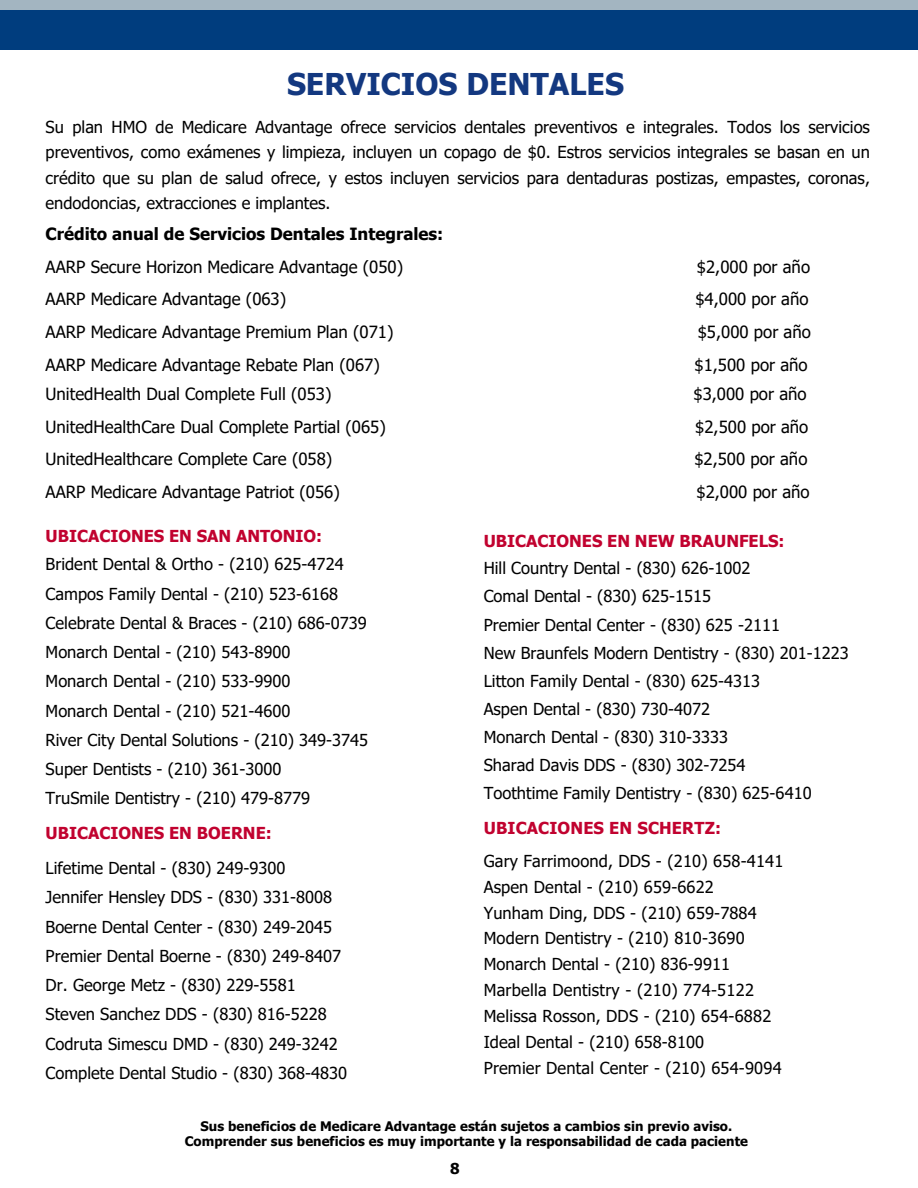
<style>
.page{position:relative;width:918px;height:1188px;background:#fff}
.page>*{position:absolute;margin:0;border:0;box-sizing:border-box;transform-origin:0 0}
.t1{font:700 30px "Tahoma";color:#133880}
.t2{font:16.8px "Tahoma";color:#000}
.t3{font:700 16.8px "Tahoma";color:#000}
.t4{font:16.5px/25.3px "Tahoma";color:#000;text-align:justify}
.t5{font:700 16.5px "Tahoma";color:#c1022f}
.t6{font:700 15px "Tahoma";color:#000}
.t7{font:700 13.2px/15.3px "Tahoma";letter-spacing:.005em;color:#000;text-align:center}
</style>
<div class="page">
<div style="left:0;top:0;width:918px;height:49px;background:#003d7e"></div>
<div style="left:0;top:0;width:918px;height:10px;background:#a3b5c1"></div>
<p class="t1" style="left:287px;top:65px;width:339px">SERVICIOS DENTALES</p>
<p class="t4" style="left:46px;top:114px;width:826px">Su plan HMO de Medicare Advantage ofrece servicios dentales preventivos e integrales. Todos los servicios preventivos, como exámenes y limpieza, incluyen un copago de $0. Estros servicios integrales se basan en un crédito que su plan de salud ofrece, y estos incluyen servicios para dentaduras postizas, empastes, coronas, endodoncias, extracciones e implantes.</p>
<p class="t3" style="left:46px;top:223px;width:399px">Crédito anual de Servicios Dentales Integrales:</p>
<p class="t2" style="left:46px;top:256px;width:359px">AARP Secure Horizon Medicare Advantage (050)</p>
<p class="t2" style="left:697px;top:256px;width:115px">$2,000 por año</p>
<p class="t2" style="left:46px;top:289px;width:242px">AARP Medicare Advantage (063)</p>
<p class="t2" style="left:695px;top:289px;width:115px">$4,000 por año</p>
<p class="t2" style="left:46px;top:321px;width:349px">AARP Medicare Advantage Premium Plan (071)</p>
<p class="t2" style="left:698px;top:321px;width:115px">$5,000 por año</p>
<p class="t2" style="left:46px;top:354px;width:336px">AARP Medicare Advantage Rebate Plan (067)</p>
<p class="t2" style="left:695px;top:354px;width:115px">$1,500 por año</p>
<p class="t2" style="left:46px;top:383px;width:287px">UnitedHealth Dual Complete Full (053)</p>
<p class="t2" style="left:694px;top:383px;width:115px">$3,000 por año</p>
<p class="t2" style="left:46px;top:416px;width:342px">UnitedHealthCare Dual Complete Partial (065)</p>
<p class="t2" style="left:695px;top:416px;width:115px">$2,500 por año</p>
<p class="t2" style="left:46px;top:449px;width:288px">UnitedHealthcare Complete Care (058)</p>
<p class="t2" style="left:694px;top:449px;width:115px">$2,500 por año</p>
<p class="t2" style="left:46px;top:481px;width:296px">AARP Medicare Advantage Patriot (056)</p>
<p class="t2" style="left:697px;top:481px;width:115px">$2,000 por año</p>
<p class="t5" style="left:46px;top:526px;width:278px">UBICACIONES EN SAN ANTONIO:</p>
<p class="t4" style="left:46px;top:551px;width:300px">Brident Dental &amp; Ortho - (210) 625-4724</p>
<p class="t4" style="left:46px;top:581px;width:294px">Campos Family Dental - (210) 523-6168</p>
<p class="t4" style="left:46px;top:610px;width:323px">Celebrate Dental &amp; Braces - (210) 686-0739</p>
<p class="t4" style="left:46px;top:639px;width:246px">Monarch Dental - (210) 543-8900</p>
<p class="t4" style="left:46px;top:668px;width:246px">Monarch Dental - (210) 533-9900</p>
<p class="t4" style="left:46px;top:698px;width:246px">Monarch Dental - (210) 521-4600</p>
<p class="t4" style="left:46px;top:727px;width:324px">River City Dental Solutions - (210) 349-3745</p>
<p class="t4" style="left:46px;top:756px;width:237px">Super Dentists - (210) 361-3000</p>
<p class="t4" style="left:46px;top:785px;width:266px">TruSmile Dentistry - (210) 479-8779</p>
<p class="t5" style="left:46px;top:823px;width:228px">UBICACIONES EN BOERNE:</p>
<p class="t4" style="left:46px;top:855px;width:241px">Lifetime Dental - (830) 249-9300</p>
<p class="t4" style="left:46px;top:884px;width:288px">Jennifer Hensley DDS - (830) 331-8008</p>
<p class="t4" style="left:46px;top:914px;width:288px">Boerne Dental Center - (830) 249-2045</p>
<p class="t4" style="left:46px;top:943px;width:297px">Premier Dental Boerne - (830) 249-8407</p>
<p class="t4" style="left:46px;top:972px;width:252px">Dr. George Metz - (830) 229-5581</p>
<p class="t4" style="left:46px;top:1001px;width:283px">Steven Sanchez DDS - (830) 816-5228</p>
<p class="t4" style="left:46px;top:1031px;width:294px">Codruta Simescu DMD - (830) 249-3242</p>
<p class="t4" style="left:46px;top:1060px;width:303px">Complete Dental Studio - (830) 368-4830</p>
<p class="t5" style="left:484px;top:531px;width:302px">UBICACIONES EN NEW BRAUNFELS:</p>
<p class="t4" style="left:484px;top:555px;width:268px">Hill Country Dental - (830) 626-1002</p>
<p class="t4" style="left:484px;top:583px;width:229px">Comal Dental - (830) 625-1515</p>
<p class="t4" style="left:484px;top:611px;width:298px">Premier Dental Center - (830) 625 -2111</p>
<p class="t4" style="left:484px;top:639px;width:367px">New Braunfels Modern Dentistry - (830) 201-1223</p>
<p class="t4" style="left:484px;top:668px;width:278px">Litton Family Dental - (830) 625-4313</p>
<p class="t4" style="left:484px;top:696px;width:228px">Aspen Dental - (830) 730-4072</p>
<p class="t4" style="left:484px;top:724px;width:246px">Monarch Dental - (830) 310-3333</p>
<p class="t4" style="left:484px;top:752px;width:263px">Sharad Davis DDS - (830) 302-7254</p>
<p class="t4" style="left:484px;top:780px;width:330px">Toothtime Family Dentistry - (830) 625-6410</p>
<p class="t5" style="left:484px;top:818px;width:239px">UBICACIONES EN SCHERTZ:</p>
<p class="t4" style="left:484px;top:848px;width:301px">Gary Farrimoond, DDS - (210) 658-4141</p>
<p class="t4" style="left:484px;top:873px;width:232px">Aspen Dental - (210) 659-6622</p>
<p class="t4" style="left:484px;top:899px;width:274px">Yunham Ding, DDS - (210) 659-7884</p>
<p class="t4" style="left:484px;top:925px;width:262px">Modern Dentistry - (210) 810-3690</p>
<p class="t4" style="left:484px;top:951px;width:248px">Monarch Dental - (210) 836-9911</p>
<p class="t4" style="left:484px;top:977px;width:272px">Marbella Dentistry - (210) 774-5122</p>
<p class="t4" style="left:484px;top:1003px;width:289px">Melissa Rosson, DDS - (210) 654-6882</p>
<p class="t4" style="left:484px;top:1029px;width:222px">Ideal Dental - (210) 658-8100</p>
<p class="t4" style="left:484px;top:1055px;width:299px">Premier Dental Center - (210) 654-9094</p>
<p class="t7" style="left:185px;top:1118px;width:565px">Sus beneficios de Medicare Advantage están sujetos a cambios sin previo aviso.<br>Comprender sus beneficios es muy importante y la responsabilidad de cada paciente</p>
<p class="t6" style="left:450px;top:1159px;width:11px">8</p>
</div>
